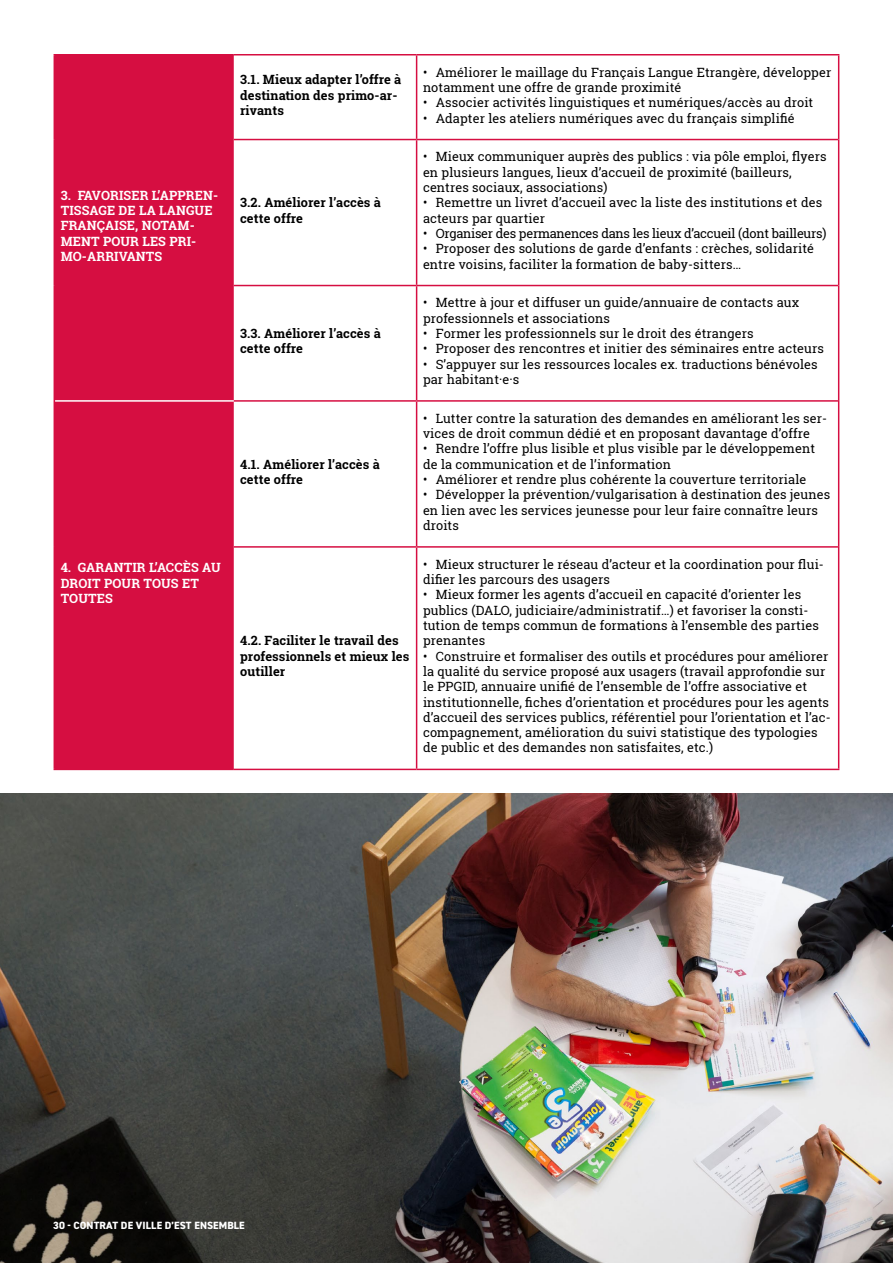
<style>
.page{position:relative;width:893px;height:1263px;background:#fff}
.page>*{position:absolute;margin:0;border:0;box-sizing:border-box;transform-origin:0 0}
.t1{font:12.75px/15.3px "Roboto Slab";letter-spacing:.01em;color:#000}
.t2{font:700 12.75px/15.3px "Roboto Slab";letter-spacing:.01em;color:#000}
.t3{font:700 12.75px/15.3px "Roboto Slab";letter-spacing:.01em;color:#fff}
.t4{font:12.75px "Roboto Slab";letter-spacing:-.02em;color:#000}
.t5{font:800 10.5px "DIN2014";letter-spacing:.01em;color:#fff}
</style>
<div class="page">
<div style="left:55px;top:56px;width:179px;height:713px;background:#d60e41"></div>
<hr style="left:416px;top:55px;width:1px;height:84px;background:#d60e41">
<hr style="left:416px;top:140px;width:1px;height:145px;background:#d60e41">
<hr style="left:416px;top:286px;width:1px;height:114px;background:#d60e41">
<hr style="left:416px;top:402px;width:1px;height:144px;background:#d60e41">
<hr style="left:416px;top:548px;width:1px;height:221px;background:#d60e41">
<hr style="left:234px;top:139px;width:183px;height:1px;background:#d60e41">
<hr style="left:417px;top:139px;width:421px;height:1px;background:#d60e41">
<hr style="left:234px;top:285px;width:183px;height:1px;background:#d60e41">
<hr style="left:417px;top:285px;width:421px;height:1px;background:#d60e41">
<hr style="left:234px;top:400px;width:183px;height:2px;background:#d60e41">
<hr style="left:417px;top:400px;width:421px;height:2px;background:#d60e41">
<hr style="left:234px;top:546px;width:183px;height:2px;background:#d60e41">
<hr style="left:417px;top:546px;width:421px;height:2px;background:#d60e41">
<hr style="left:55px;top:400px;width:179px;height:2px;background:#fff">
<hr style="left:54px;top:54px;width:180px;height:2px;background:#d60e41">
<hr style="left:54px;top:55px;width:1px;height:85px;background:#d60e41">
<hr style="left:54px;top:140px;width:1px;height:145px;background:#d60e41">
<hr style="left:54px;top:285px;width:1px;height:116px;background:#d60e41">
<hr style="left:234px;top:54px;width:183px;height:2px;background:#d60e41">
<hr style="left:417px;top:54px;width:422px;height:2px;background:#d60e41">
<hr style="left:838px;top:55px;width:1px;height:85px;background:#d60e41">
<hr style="left:838px;top:140px;width:1px;height:145px;background:#d60e41">
<hr style="left:838px;top:285px;width:1px;height:116px;background:#d60e41">
<hr style="left:54px;top:401px;width:1px;height:146px;background:#d60e41">
<hr style="left:54px;top:547px;width:1px;height:222px;background:#d60e41">
<hr style="left:54px;top:769px;width:180px;height:1px;background:#d60e41">
<hr style="left:838px;top:401px;width:1px;height:146px;background:#d60e41">
<hr style="left:838px;top:547px;width:1px;height:222px;background:#d60e41">
<hr style="left:234px;top:769px;width:183px;height:1px;background:#d60e41">
<hr style="left:417px;top:769px;width:422px;height:1px;background:#d60e41">
<img style="left:0;top:793px;width:893px;height:470px">
<p class="t3" style="left:61px;top:187px;width:159px">3. FAVORISER L’APPREN-<br>TISSAGE DE LA LANGUE<br>FRANÇAISE, NOTAM-<br>MENT POUR LES PRI-<br>MO-ARRIVANTS</p>
<p class="t3" style="left:61px;top:560px;width:161px">4. GARANTIR L’ACCÈS AU<br>DROIT POUR TOUS ET<br>TOUTES</p>
<p class="t2" style="left:240px;top:72px;width:163px">3.1. Mieux adapter l’offre à destination des primo-ar&shy;rivants</p>
<p class="t1" style="left:423px;top:64px;width:410px">• Améliorer le maillage du Français Langue Etrangère, développer notamment une offre de grande proximité</p>
<p class="t1" style="left:423px;top:95px;width:392px">• Associer activités linguistiques et numériques/accès au droit</p>
<p class="t1" style="left:423px;top:110px;width:373px">• Adapter les ateliers numériques avec du français simplifié</p>
<p class="t2" style="left:240px;top:195px;width:142px">3.2. Améliorer l’accès à cette offre</p>
<p class="t2" style="left:240px;top:326px;width:142px">3.3. Améliorer l’accès à cette offre</p>
<p class="t2" style="left:240px;top:456px;width:141px">4.1. Améliorer l’accès à cette offre</p>
<p class="t2" style="left:240px;top:633px;width:171px">4.2. Faciliter le travail des professionnels et mieux les outiller</p>
<p class="t1" style="left:423px;top:149px;width:405px">• Mieux communiquer auprès des publics : via pôle emploi, flyers en plusieurs langues, lieux d’accueil de proximité (bailleurs, centres sociaux, associations)</p>
<p class="t1" style="left:423px;top:195px;width:401px">• Remettre un livret d’accueil avec la liste des institutions et des acteurs par quartier</p>
<p class="t4" style="left:423px;top:225px;width:405px">• Organiser des permanences dans les lieux d’accueil (dont bailleurs)</p>
<p class="t1" style="left:423px;top:241px;width:393px">• Proposer des solutions de garde d’enfants : crèches, solidarité entre voisins, faciliter la formation de baby-sitters…</p>
<p class="t1" style="left:423px;top:295px;width:378px">• Mettre à jour et diffuser un guide/annuaire de contacts aux professionnels et associations</p>
<p class="t1" style="left:423px;top:326px;width:332px">• Former les professionnels sur le droit des étrangers</p>
<p class="t1" style="left:423px;top:341px;width:402px">• Proposer des rencontres et initier des séminaires entre acteurs</p>
<p class="t1" style="left:423px;top:356px;width:396px">• S’appuyer sur les ressources locales ex. traductions bénévoles par habitant·e·s</p>
<p class="t1" style="left:423px;top:410px;width:406px">• Lutter contre la saturation des demandes en améliorant les ser&shy;vices de droit commun dédié et en proposant davantage d’offre</p>
<p class="t1" style="left:423px;top:441px;width:394px">• Rendre l’offre plus lisible et plus visible par le développement de la communication et de l’information</p>
<p class="t1" style="left:423px;top:472px;width:385px">• Améliorer et rendre plus cohérente la couverture territoriale</p>
<p class="t1" style="left:423px;top:487px;width:409px">• Développer la prévention/vulgarisation à destination des jeunes en lien avec les services jeunesse pour leur faire connaître leurs droits</p>
<p class="t1" style="left:423px;top:556px;width:402px">• Mieux structurer le réseau d’acteur et la coordination pour flui&shy;difier les parcours des usagers</p>
<p class="t1" style="left:423px;top:587px;width:397px">• Mieux former les agents d’accueil en capacité d’orienter les publics (DALO, judiciaire/administratif…) et favoriser la consti&shy;tution de temps commun de formations à l’ensemble des parties prenantes</p>
<p class="t1" style="left:423px;top:648px;width:409px">• Construire et formaliser des outils et procédures pour améliorer la qualité du service proposé aux usagers (travail approfondie sur le PPGID, annuaire unifié de l’ensemble de l’offre associative et institutionnelle, fiches d’orientation et procédures pour les agents d’accueil des services publics, référentiel pour l’orientation et l’ac&shy;compagnement, amélioration du suivi statistique des typologies de public et des demandes non satisfaites, etc.)</p>
<p class="t5" style="left:53px;top:1218px;width:193px">30 - CONTRAT DE VILLE D’EST ENSEMBLE</p>
</div>
